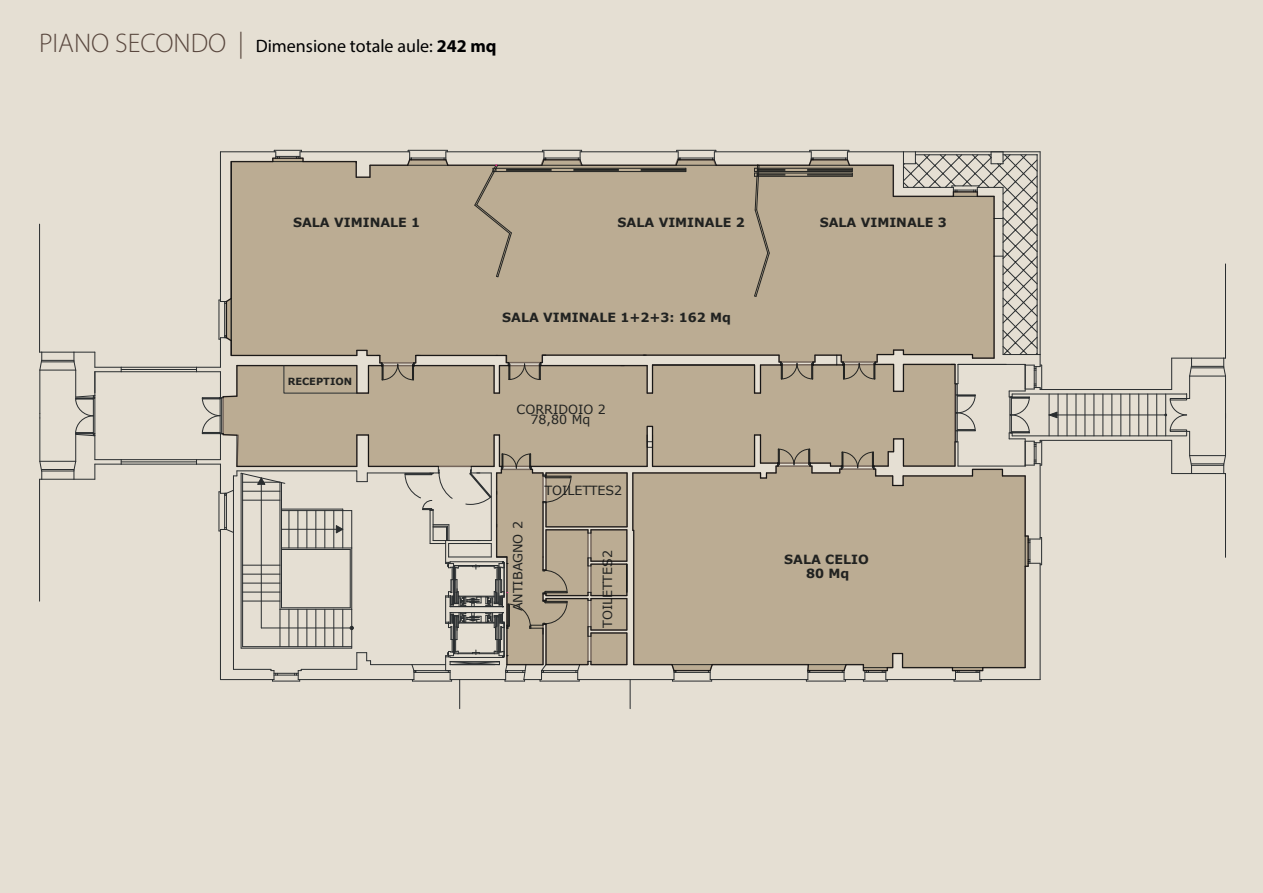
<style>
.page{position:relative;width:1263px;height:893px;background:#e5dfd3}
.page>*{position:absolute;margin:0;border:0;box-sizing:border-box;transform-origin:0 0}
.t1{font:18px "Myriad Pro";color:#000001}
.t2{font:700 12.6px "Verdana";color:#292d2f}
.t3{font:12.6px "Verdana";color:#292d2f}
.t4{font:700 9.9px "Verdana";color:#292d2f}
.s1{font-weight:300;font-size:27px;color:#59473e}
.s2{font-weight:700}
</style>
<div class="page">
<hr style="left:1040px;top:563px;width:1px;height:117px;background:#292d2f">
<hr style="left:714px;top:151px;width:97px;height:1px;background:#292d2f">
<hr style="left:677px;top:150px;width:39px;height:1px;background:#292d2f">
<svg style="left:712px;top:150px;width:5px;height:7px"></svg>
<hr style="left:220px;top:152px;width:1px;height:149px;background:#292d2f">
<hr style="left:408px;top:150px;width:39px;height:1px;background:#292d2f">
<svg style="left:444px;top:150px;width:5px;height:7px"></svg>
<svg style="left:407px;top:150px;width:5px;height:7px"></svg>
<svg style="left:1029px;top:536px;width:13px;height:31px"></svg>
<svg style="left:952px;top:671px;width:31px;height:11px"></svg>
<hr style="left:806px;top:681px;width:39px;height:1px;background:#292d2f">
<hr style="left:810px;top:672px;width:34px;height:1px;background:#292d2f">
<svg style="left:806px;top:671px;width:4px;height:10px"></svg>
<hr style="left:676px;top:672px;width:34px;height:1px;background:#292d2f">
<hr style="left:672px;top:681px;width:40px;height:1px;background:#292d2f">
<svg style="left:671px;top:671px;width:5px;height:10px"></svg>
<svg style="left:708px;top:671px;width:5px;height:10px"></svg>
<svg style="left:272px;top:150px;width:32px;height:7px"></svg>
<hr style="left:886px;top:679px;width:69px;height:1px;background:#292d2f">
<hr style="left:980px;top:679px;width:60px;height:1px;background:#292d2f">
<hr style="left:710px;top:679px;width:98px;height:1px;background:#292d2f">
<hr style="left:578px;top:679px;width:96px;height:1px;background:#292d2f">
<svg style="left:1048px;top:411px;width:10px;height:8px"></svg>
<hr style="left:1156px;top:394px;width:1px;height:42px;background:#292d2f">
<hr style="left:1147px;top:394px;width:1px;height:42px;background:#292d2f">
<hr style="left:1138px;top:394px;width:1px;height:42px;background:#292d2f">
<hr style="left:1129px;top:394px;width:1px;height:42px;background:#292d2f">
<hr style="left:1120px;top:394px;width:1px;height:42px;background:#292d2f">
<hr style="left:1111px;top:394px;width:1px;height:42px;background:#292d2f">
<hr style="left:1102px;top:394px;width:1px;height:42px;background:#292d2f">
<hr style="left:1093px;top:394px;width:1px;height:42px;background:#292d2f">
<hr style="left:1084px;top:394px;width:1px;height:42px;background:#292d2f">
<hr style="left:1075px;top:394px;width:1px;height:42px;background:#292d2f">
<hr style="left:1067px;top:394px;width:1px;height:42px;background:#292d2f">
<hr style="left:1058px;top:394px;width:1px;height:42px;background:#292d2f">
<hr style="left:1049px;top:394px;width:1px;height:42px;background:#292d2f">
<hr style="left:1040px;top:389px;width:132px;height:1px;background:#292d2f">
<hr style="left:1040px;top:440px;width:132px;height:1px;background:#292d2f">
<hr style="left:1012px;top:394px;width:174px;height:1px;background:#292d2f">
<hr style="left:1012px;top:435px;width:174px;height:1px;background:#292d2f">
<hr style="left:1049px;top:415px;width:117px;height:1px;background:#292d2f">
<hr style="left:446px;top:151px;width:98px;height:1px;background:#292d2f">
<hr style="left:300px;top:151px;width:110px;height:1px;background:#292d2f">
<hr style="left:220px;top:151px;width:56px;height:1px;background:#292d2f">
<hr style="left:121px;top:464px;width:76px;height:1px;background:#292d2f">
<hr style="left:121px;top:459px;width:76px;height:1px;background:#292d2f">
<hr style="left:121px;top:461px;width:76px;height:1px;background:#292d2f">
<hr style="left:121px;top:371px;width:76px;height:1px;background:#292d2f">
<hr style="left:121px;top:367px;width:76px;height:1px;background:#292d2f">
<hr style="left:121px;top:369px;width:76px;height:1px;background:#292d2f">
<hr style="left:1040px;top:464px;width:1px;height:75px;background:#292d2f">
<svg style="left:630px;top:680px;width:1px;height:29px"></svg>
<hr style="left:219px;top:300px;width:1px;height:39px;background:#292d2f">
<hr style="left:224px;top:301px;width:1px;height:35px;background:#292d2f">
<svg style="left:219px;top:299px;width:7px;height:5px"></svg>
<svg style="left:842px;top:671px;width:61px;height:11px"></svg>
<hr style="left:1225px;top:376px;width:1px;height:80px;background:#292d2f">
<hr style="left:1189px;top:376px;width:36px;height:1px;background:#292d2f">
<hr style="left:1191px;top:358px;width:33px;height:1px;background:#292d2f">
<hr style="left:1191px;top:367px;width:33px;height:1px;background:#292d2f">
<hr style="left:1191px;top:366px;width:33px;height:1px;background:#292d2f">
<svg style="left:1223px;top:358px;width:3px;height:19px"></svg>
<hr style="left:1189px;top:455px;width:36px;height:1px;background:#292d2f">
<hr style="left:1191px;top:473px;width:34px;height:1px;background:#292d2f">
<hr style="left:1191px;top:463px;width:33px;height:1px;background:#292d2f">
<hr style="left:1191px;top:465px;width:33px;height:1px;background:#292d2f">
<svg style="left:1164px;top:358px;width:28px;height:116px"></svg>
<svg style="left:1223px;top:455px;width:3px;height:19px"></svg>
<hr style="left:39px;top:418px;width:1px;height:43px;background:#292d2f">
<hr style="left:39px;top:370px;width:1px;height:43px;background:#292d2f">
<hr style="left:42px;top:360px;width:32px;height:1px;background:#292d2f">
<hr style="left:40px;top:370px;width:36px;height:1px;background:#292d2f">
<hr style="left:42px;top:352px;width:32px;height:1px;background:#292d2f">
<hr style="left:42px;top:361px;width:32px;height:1px;background:#292d2f">
<hr style="left:40px;top:461px;width:36px;height:1px;background:#292d2f">
<hr style="left:42px;top:479px;width:32px;height:1px;background:#292d2f">
<hr style="left:42px;top:469px;width:32px;height:1px;background:#292d2f">
<hr style="left:42px;top:471px;width:32px;height:1px;background:#292d2f">
<svg style="left:73px;top:352px;width:49px;height:128px"></svg>
<svg style="left:39px;top:352px;width:3px;height:19px"></svg>
<svg style="left:39px;top:460px;width:3px;height:20px"></svg>
<hr style="left:39px;top:479px;width:1px;height:122px;background:#292d2f">
<hr style="left:39px;top:224px;width:1px;height:128px;background:#292d2f">
<hr style="left:1225px;top:264px;width:1px;height:94px;background:#292d2f">
<hr style="left:1225px;top:474px;width:1px;height:83px;background:#292d2f">
<svg style="left:754px;top:150px;width:288px;height:336px"></svg>
<svg style="left:226px;top:157px;width:769px;height:207px;background:#b9ab93"></svg>
<svg style="left:592px;top:364px;width:364px;height:103px;background:#b5a78f"></svg>
<svg style="left:632px;top:465px;width:397px;height:206px;background:#b8aa92"></svg>
<div style="left:546px;top:473px;width:81px;height:54px;background:#c1b299"></div>
<div style="left:545px;top:472px;width:83px;height:56px;border:1px solid #59473e"></div>
<div style="left:591px;top:564px;width:36px;height:32px;background:#c1b299"></div>
<div style="left:590px;top:563px;width:38px;height:33px;border:1px solid #59473e"></div>
<div style="left:591px;top:633px;width:36px;height:32px;background:#c1b299"></div>
<div style="left:590px;top:632px;width:38px;height:33px;border:1px solid #59473e"></div>
<div style="left:591px;top:530px;width:36px;height:31px;background:#c1b299"></div>
<div style="left:590px;top:529px;width:38px;height:33px;border:1px solid #59473e"></div>
<div style="left:591px;top:599px;width:36px;height:31px;background:#c1b299"></div>
<div style="left:590px;top:598px;width:38px;height:33px;border:1px solid #59473e"></div>
<svg style="left:474px;top:150px;width:212px;height:128px;background:#b6a892"></svg>
<svg style="left:196px;top:335px;width:396px;height:374px"></svg>
<h1 class="t1" style="left:39px;top:35px;width:459px"><span class="s1">PIANO SECONDO |</span> Dimensione totale aule: <span class="s2">242 mq</span></h1>
<p class="t2" style="left:293px;top:215px;width:129px">SALA VIMINALE 1</p>
<p class="t2" style="left:618px;top:215px;width:129px">SALA VIMINALE 2</p>
<p class="t2" style="left:820px;top:215px;width:129px">SALA VIMINALE 3</p>
<p class="t4" style="left:288px;top:375px;width:66px">RECEPTION</p>
<p class="t2" style="left:502px;top:309px;width:230px">SALA VIMINALE 1+2+3: 162 Mq</p>
<p class="t3" style="left:517px;top:401px;width:91px">CORRIDOIO 2</p>
<p class="t3" style="left:530px;top:412px;width:61px">78,80 Mq</p>
<p class="t3" style="left:510px;top:611px;width:92px;rotate:-90deg">ANTIBAGNO 2</p>
<p class="t3" style="left:544px;top:482px;width:79px">TOILETTES2</p>
<p class="t3" style="left:599px;top:628px;width:79px;rotate:-90deg">TOILETTES2</p>
<p class="t2" style="left:784px;top:552px;width:86px">SALA CELIO</p>
<p class="t2" style="left:806px;top:565px;width:45px">80 Mq</p>
</div>
